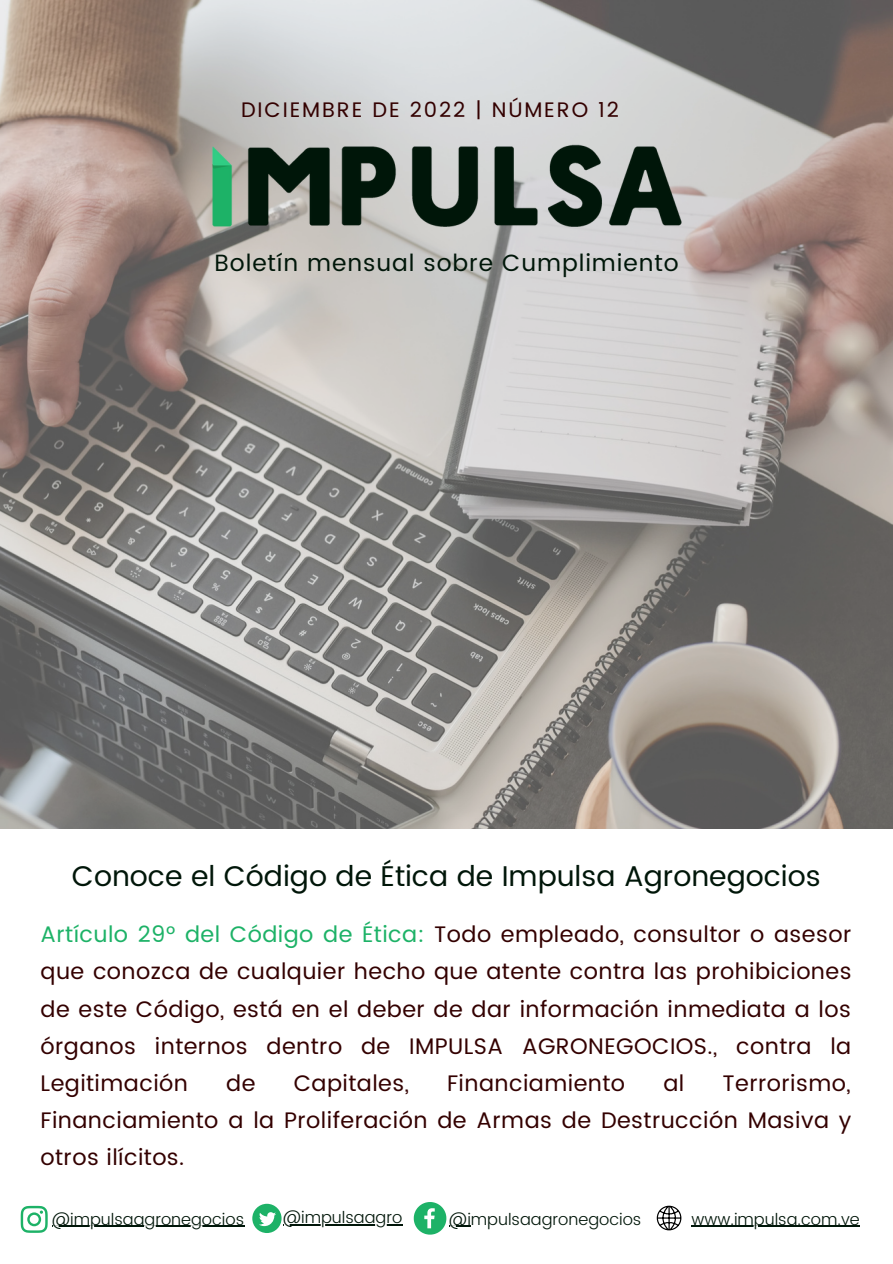
<style>
.page{position:relative;width:893px;height:1264px;background:#fff}
.page>*{position:absolute;margin:0;border:0;box-sizing:border-box;transform-origin:0 0}
.t1{font:28.5px "Poppins";color:#001609}
.t2{font:23.55px "Poppins";letter-spacing:.04em;color:#001609}
.t3{font:22.5px/37px "Poppins";letter-spacing:.02em;color:#300;text-align:justify}
.t4{font:21px "Poppins";letter-spacing:.09em;color:#300}
.t5{font:300 16.35px "Poppins";color:#001609}
.s1{color:#1db267}
</style>
<div class="page">
<img style="left:0;top:0;width:892px;height:828px">
<img style="left:113px;top:0;width:668px;height:242px">
<svg style="left:21px;top:1205px;width:27px;height:27px"></svg>
<svg style="left:252px;top:1203px;width:29px;height:29px"></svg>
<svg style="left:656px;top:1205px;width:25px;height:25px"></svg>
<hr style="left:52px;top:1225px;width:192px;height:1px;background:#001609">
<hr style="left:283px;top:1224px;width:119px;height:1px;background:#001609">
<hr style="left:691px;top:1225px;width:168px;height:1px;background:#001609">
<svg style="left:414px;top:1202px;width:57px;height:32px"></svg>
<p class="t4" style="left:241px;top:97px;width:379px">DICIEMBRE DE 2022 | NÚMERO 12</p>
<p class="t2" style="left:214px;top:249px;width:465px">Boletín mensual sobre Cumplimiento</p>
<p class="t1" style="left:72px;top:859px;width:750px">Conoce el Código de Ética de Impulsa Agronegocios</p>
<p class="t3" style="left:41px;top:916px;width:812px"><span class="s1">Artículo 29° del Código de Ética:</span> Todo empleado, consultor o asesor que conozca de cualquier hecho que atente contra las prohibiciones de este Código, está en el deber de dar información inmediata a los órganos internos dentro de IMPULSA AGRONEGOCIOS., contra la Legitimación</p>
<p class="t3" style="left:41px;top:1064px;width:812px;text-indent:682px">Terrorismo, Financiamiento a la Proliferación de Armas de Destrucción Masiva y otros ilícitos.</p>
<p class="t3" style="left:226px;top:1064px;width:31px">de</p>
<p class="t3" style="left:294px;top:1064px;width:117px">Capitales,</p>
<p class="t3" style="left:447px;top:1064px;width:179px">Financiamiento</p>
<p class="t3" style="left:663px;top:1064px;width:22px">al</p>
<p class="t5" style="left:52px;top:1209px;width:194px">@impulsaagronegocios</p>
<p class="t5" style="left:283px;top:1207px;width:121px">@impulsaagro</p>
<p class="t5" style="left:691px;top:1209px;width:169px">www.impulsa.com.ve</p>
<p class="t5" style="left:449px;top:1209px;width:194px">@impulsaagronegocios</p>
</div>
